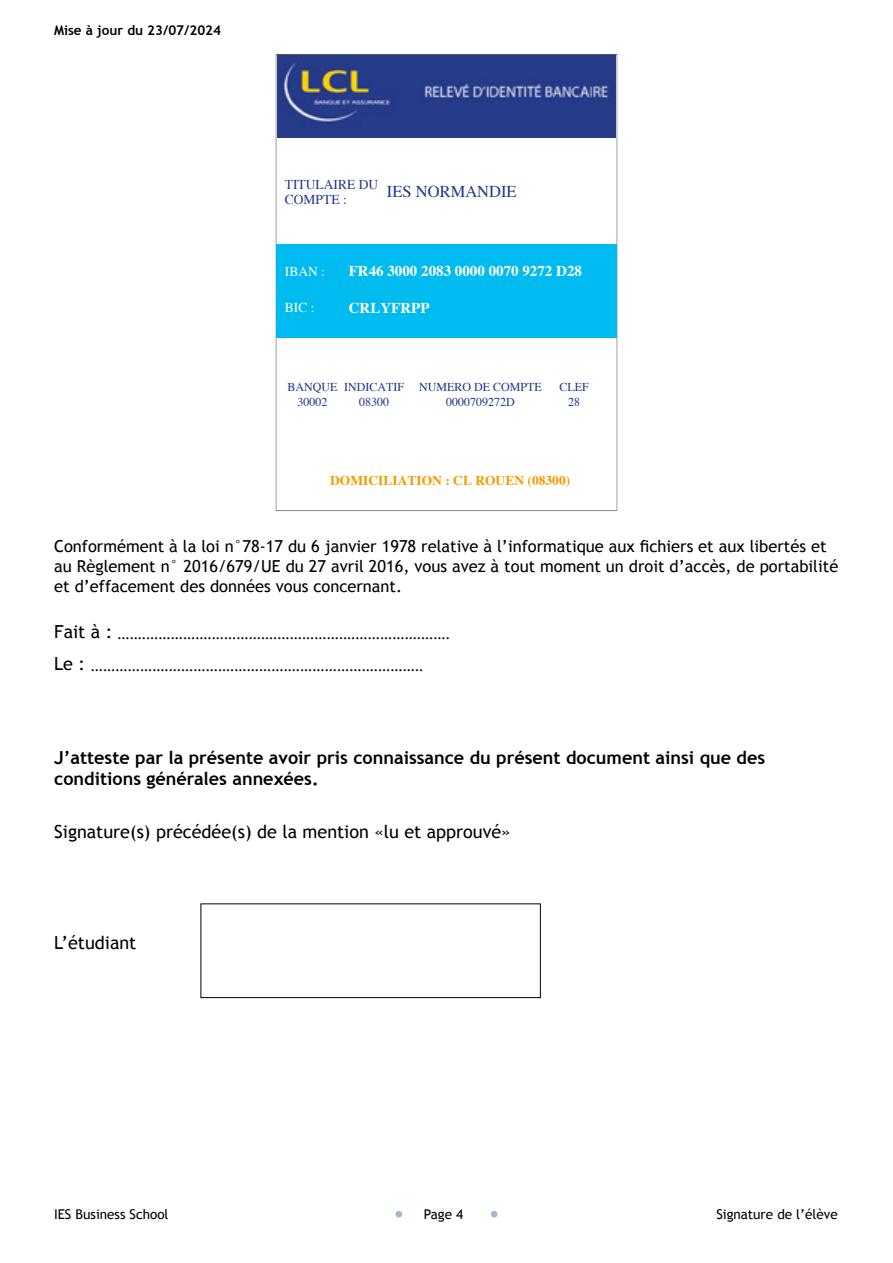
<style>
.page{position:relative;width:893px;height:1263px;background:#fff}
.page>*{position:absolute;margin:0;border:0;box-sizing:border-box;transform-origin:0 0}
.t1{font:18px/32px "Minion Pro";color:#000}
.t2{font:700 18px/21.6px "Trebuchet MS";color:#000}
.t3{font:18px "Trebuchet MS";color:#000}
.t4{font:16.5px/19.8px "Trebuchet MS";color:#000}
.t5{font:16.5px "Times";color:#1f368b}
.t6{font:700 15px "Times";color:#fff}
.t7{font:13.5px "Trebuchet MS";color:#000}
.t8{font:700 13.5px "Times";color:#f59b00}
.t9{font:700 13.5px "Trebuchet MS";color:#000}
.t10{font:13.5px/15px "Times";color:#1f368b}
.t11{font:13.5px "Times";color:#fff}
.t12{font:12px "Times";color:#1f368b}
.s1{font-family:"Trebuchet MS"}
</style>
<div class="page">
<svg style="left:276px;top:54px;width:342px;height:457px"></svg>
<img style="left:277px;top:56px;width:339px;height:82px">
<div style="left:276px;top:244px;width:341px;height:94px;background:#00bbef"></div>
<div style="left:201px;top:904px;width:340px;height:94px;border:1px solid #000"></div>
<div style="left:395px;top:1211px;width:7px;height:6px;background:#9fbbcb;border-radius:50%"></div>
<svg style="left:491px;top:1211px;width:6px;height:6px"></svg>
<p class="t9" style="left:54px;top:21px;width:169px">Mise à jour du 23/07/2024</p>
<p class="t10" style="left:285px;top:175px;width:95px">TITULAIRE DU<br>COMPTE :</p>
<p class="t5" style="left:387px;top:176px;width:131px">IES NORMANDIE</p>
<p class="t11" style="left:285px;top:259px;width:42px">IBAN :</p>
<p class="t6" style="left:349px;top:257px;width:235px">FR46 3000 2083 0000 0070 9272 D28</p>
<p class="t11" style="left:285px;top:295px;width:31px">BIC :</p>
<p class="t6" style="left:349px;top:293px;width:82px">CRLYFRPP</p>
<p class="t12" style="left:288px;top:375px;width:256px">BANQUE INDICATIF NUMERO DE COMPTE</p>
<p class="t12" style="left:559px;top:375px;width:31px">CLEF</p>
<p class="t12" style="left:298px;top:390px;width:31px">30002</p>
<p class="t12" style="left:359px;top:390px;width:31px">08300</p>
<p class="t12" style="left:446px;top:390px;width:70px">0000709272D</p>
<p class="t12" style="left:568px;top:390px;width:13px">28</p>
<p class="t8" style="left:330px;top:467px;width:241px">DOMICILIATION : CL ROUEN (08300)</p>
<p class="t4" style="left:54px;top:537px;width:786px">Conformément à la loi n°78-17 du 6 janvier 1978 relative à l’informatique aux fichiers et aux libertés et au Règlement n° 2016/679/UE du 27 avril 2016, vous avez à tout moment un droit d’accès, de portabilité et d’effacement des données vous concernant.</p>
<p class="t1" style="left:54px;top:617px;width:397px"><span class="s1">Fait à :</span> .................................................................................<br><span class="s1">Le :</span> .................................................................................</p>
<p class="t2" style="left:54px;top:747px;width:712px">J’atteste par la présente avoir pris connaissance du présent document ainsi que des conditions générales annexées.</p>
<p class="t3" style="left:54px;top:821px;width:458px">Signature(s) précédée(s) de la mention «lu et approuvé»</p>
<p class="t3" style="left:54px;top:932px;width:84px">L’étudiant</p>
<p class="t7" style="left:54px;top:1206px;width:116px">IES Business School</p>
<p class="t7" style="left:424px;top:1206px;width:41px">Page 4</p>
<p class="t7" style="left:716px;top:1206px;width:123px">Signature de l’élève</p>
</div>
